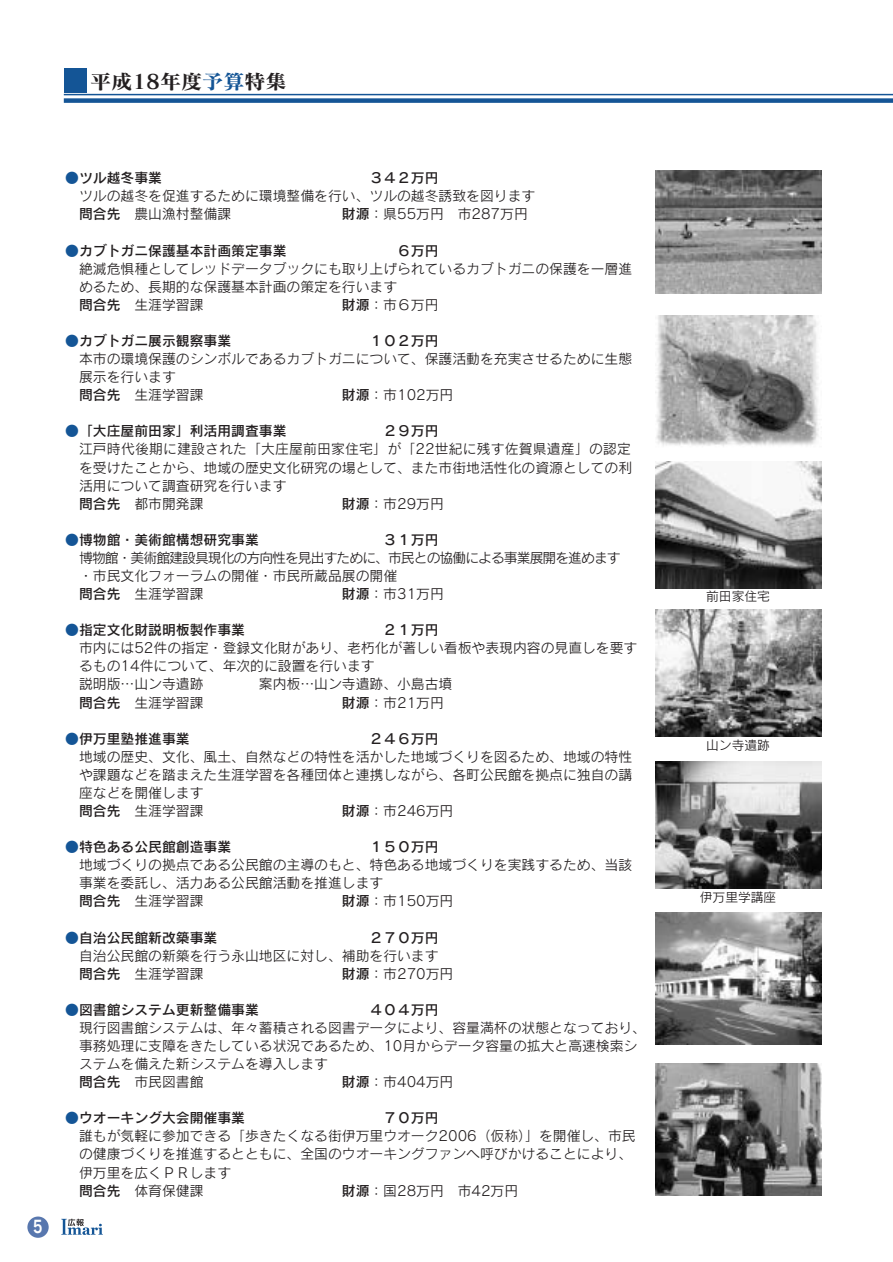
<style>
.page{position:relative;width:893px;height:1262px;background:#fff}
.page>*{position:absolute;margin:0;border:0;box-sizing:border-box;transform-origin:0 0}
.t1{font:20.25px "Matisse CID B";letter-spacing:-.005em;color:#231f20;scale:1.05 1}
.t2{font:16.95px "Rodin CID B";color:#fff;scale:.8 1}
.t3{font:13.8px/18px "Rodin CID M";color:#231f20}
.t4{font:13.8px "Rodin CID DB";color:#231f20}
.t5{font:13.8px "Rodin CID M";letter-spacing:-.07em;color:#231f20}
.t6{font:12.75px "Rodin CID M";color:#231f20}
.s1{color:#145596}
.s2{font-family:"Rodin CID DB"}
</style>
<div class="page">
<div style="left:27px;top:1216px;width:22px;height:21px;background:#5877ae;border-radius:50%"></div>
<svg style="left:61px;top:1218px;width:41px;height:16px"></svg>
<hr style="left:64px;top:94px;width:828px;height:1px;background:#145596">
<div style="left:64px;top:98px;width:828px;height:5px;background:#145596"></div>
<div style="left:65px;top:69px;width:22px;height:24px;background:#145596"></div>
<img style="left:655px;top:170px;width:166px;height:124px">
<img style="left:655px;top:316px;width:164px;height:130px">
<img style="left:655px;top:609px;width:166px;height:128px">
<img style="left:655px;top:761px;width:166px;height:127px">
<img style="left:655px;top:462px;width:166px;height:126px">
<img style="left:655px;top:1063px;width:166px;height:132px">
<img style="left:655px;top:912px;width:166px;height:132px">
<h1 class="t1" style="left:90px;top:74px;width:189px">平成18年度<span class="s1">予算</span>特集</h1>
<p class="t2" style="left:33px;top:1220px;width:13px">5</p>
<p class="t4" style="left:65px;top:173px;width:98px"><span class="s1">●</span>ツル越冬事業</p>
<p class="t3" style="left:457px;top:189px;width:79px;text-indent:-378px">ツルの越冬を促進するために環境整備を行い、ツルの越冬誘致を図ります市287万円</p>
<p class="t4" style="left:369px;top:173px;width:71px">３４２万円</p>
<p class="t4" style="left:79px;top:209px;width:43px">問合先</p>
<p class="t3" style="left:134px;top:207px;width:98px">農山漁村整備課</p>
<p class="t3" style="left:342px;top:207px;width:103px"><span class="s2">財源</span>：県55万円</p>
<p class="t4" style="left:65px;top:245px;width:223px"><span class="s1">●</span>カブトガニ保護基本計画策定事業</p>
<p class="t3" style="left:79px;top:261px;width:554px">絶滅危惧種としてレッドデータブックにも取り上げられているカブトガニの保護を一層進</p>
<p class="t3" style="left:79px;top:279px;width:319px">めるため、長期的な保護基本計画の策定を行います</p>
<p class="t3" style="left:342px;top:297px;width:98px"><span class="s2">財源</span>：市６万円</p>
<p class="t4" style="left:397px;top:245px;width:43px">６万円</p>
<p class="t4" style="left:79px;top:299px;width:43px">問合先</p>
<p class="t3" style="left:134px;top:297px;width:71px">生涯学習課</p>
<p class="t4" style="left:65px;top:335px;width:167px"><span class="s1">●</span>カブトガニ展示観察事業</p>
<p class="t3" style="left:79px;top:352px;width:554px">本市の環境保護のシンボルであるカブトガニについて、保護活動を充実させるために生態</p>
<p class="t3" style="left:79px;top:370px;width:98px">展示を行います</p>
<p class="t3" style="left:342px;top:388px;width:113px"><span class="s2">財源</span>：市102万円</p>
<p class="t4" style="left:369px;top:335px;width:71px">１０２万円</p>
<p class="t4" style="left:79px;top:390px;width:43px">問合先</p>
<p class="t3" style="left:134px;top:388px;width:71px">生涯学習課</p>
<p class="t4" style="left:65px;top:426px;width:223px"><span class="s1">●</span>「大庄屋前田家」利活用調査事業</p>
<p class="t3" style="left:79px;top:442px;width:553px">江戸時代後期に建設された「大庄屋前田家住宅」が「22世紀に残す佐賀県遺産」の認定</p>
<p class="t3" style="left:79px;top:460px;width:554px">を受けたことから、地域の歴史文化研究の場として、また市街地活性化の資源としての利</p>
<p class="t3" style="left:79px;top:478px;width:209px">活用について調査研究を行います</p>
<p class="t3" style="left:342px;top:496px;width:103px"><span class="s2">財源</span>：市29万円</p>
<p class="t4" style="left:383px;top:426px;width:57px">２９万円</p>
<p class="t4" style="left:79px;top:498px;width:43px">問合先</p>
<p class="t3" style="left:134px;top:496px;width:71px">都市開発課</p>
<p class="t4" style="left:65px;top:534px;width:195px"><span class="s1">●</span>博物館・美術館構想研究事業</p>
<p class="t5" style="left:79px;top:552px;width:543px">博物館・美術館建設具現化の方向性を見出すために、市民との協働による事業展開を進めます</p>
<p class="t3" style="left:79px;top:568px;width:319px">・市民文化フォーラムの開催・市民所蔵品展の開催</p>
<p class="t3" style="left:342px;top:586px;width:103px"><span class="s2">財源</span>：市31万円</p>
<p class="t4" style="left:383px;top:534px;width:57px">３１万円</p>
<p class="t4" style="left:79px;top:588px;width:43px">問合先</p>
<p class="t3" style="left:134px;top:586px;width:71px">生涯学習課</p>
<p class="t4" style="left:65px;top:625px;width:181px"><span class="s1">●</span>指定文化財説明板製作事業</p>
<p class="t3" style="left:79px;top:641px;width:560px">市内には52件の指定・登録文化財があり、老朽化が著しい看板や表現内容の見直しを要す</p>
<p class="t3" style="left:79px;top:659px;width:297px">るもの14件について、年次的に設置を行います</p>
<p class="t3" style="left:259px;top:677px;width:195px">案内板…山ン寺遺跡、小島古墳</p>
<p class="t4" style="left:383px;top:625px;width:57px">２１万円</p>
<p class="t3" style="left:79px;top:677px;width:126px">説明版…山ン寺遺跡</p>
<p class="t4" style="left:79px;top:697px;width:43px">問合先</p>
<p class="t3" style="left:134px;top:695px;width:71px">生涯学習課</p>
<p class="t3" style="left:342px;top:695px;width:103px"><span class="s2">財源</span>：市21万円</p>
<p class="t4" style="left:65px;top:733px;width:126px"><span class="s1">●</span>伊万里塾推進事業</p>
<p class="t3" style="left:79px;top:749px;width:554px">地域の歴史、文化、風土、自然などの特性を活かした地域づくりを図るため、地域の特性</p>
<p class="t3" style="left:79px;top:767px;width:554px">や課題などを踏まえた生涯学習を各種団体と連携しながら、各町公民館を拠点に独自の講</p>
<p class="t3" style="left:79px;top:785px;width:126px">座などを開催します</p>
<p class="t3" style="left:342px;top:803px;width:113px"><span class="s2">財源</span>：市246万円</p>
<p class="t4" style="left:369px;top:733px;width:71px">２４６万円</p>
<p class="t4" style="left:79px;top:805px;width:43px">問合先</p>
<p class="t3" style="left:134px;top:803px;width:71px">生涯学習課</p>
<p class="t4" style="left:65px;top:841px;width:167px"><span class="s1">●</span>特色ある公民館創造事業</p>
<p class="t3" style="left:79px;top:858px;width:554px">地域づくりの拠点である公民館の主導のもと、特色ある地域づくりを実践するため、当該</p>
<p class="t3" style="left:79px;top:876px;width:306px">事業を委託し、活力ある公民館活動を推進します</p>
<p class="t3" style="left:342px;top:894px;width:113px"><span class="s2">財源</span>：市150万円</p>
<p class="t4" style="left:369px;top:841px;width:71px">１５０万円</p>
<p class="t4" style="left:79px;top:896px;width:43px">問合先</p>
<p class="t3" style="left:134px;top:894px;width:71px">生涯学習課</p>
<p class="t4" style="left:65px;top:932px;width:154px"><span class="s1">●</span>自治公民館新改築事業</p>
<p class="t3" style="left:342px;top:948px;width:113px;text-indent:-263px">自治公民館の新築を行う永山地区に対し、補助を行います<span class="s2">財源</span>：市270万円</p>
<p class="t4" style="left:369px;top:932px;width:71px">２７０万円</p>
<p class="t4" style="left:79px;top:968px;width:43px">問合先</p>
<p class="t3" style="left:134px;top:966px;width:71px">生涯学習課</p>
<p class="t4" style="left:65px;top:1004px;width:195px"><span class="s1">●</span>図書館システム更新整備事業</p>
<p class="t3" style="left:79px;top:1020px;width:568px">現行図書館システムは、年々蓄積される図書データにより、容量満杯の状態となっており、</p>
<p class="t3" style="left:79px;top:1038px;width:560px">事務処理に支障をきたしている状況であるため、10月からデータ容量の拡大と高速検索シ</p>
<p class="t3" style="left:79px;top:1056px;width:250px">ステムを備えた新システムを導入します</p>
<p class="t3" style="left:342px;top:1074px;width:113px"><span class="s2">財源</span>：市404万円</p>
<p class="t4" style="left:369px;top:1004px;width:71px">４０４万円</p>
<p class="t4" style="left:79px;top:1076px;width:43px">問合先</p>
<p class="t3" style="left:134px;top:1074px;width:71px">市民図書館</p>
<p class="t4" style="left:65px;top:1112px;width:181px"><span class="s1">●</span>ウオーキング大会開催事業</p>
<p class="t3" style="left:79px;top:1129px;width:558px">誰もが気軽に参加できる「歩きたくなる街伊万里ウオーク2006（仮称）」を開催し、市民</p>
<p class="t3" style="left:79px;top:1147px;width:554px">の健康づくりを推進するとともに、全国のウオーキングファンへ呼びかけることにより、</p>
<p class="t3" style="left:79px;top:1165px;width:154px">伊万里を広くＰＲします</p>
<p class="t3" style="left:457px;top:1183px;width:62px">市42万円</p>
<p class="t4" style="left:383px;top:1112px;width:57px">７０万円</p>
<p class="t4" style="left:79px;top:1185px;width:43px">問合先</p>
<p class="t3" style="left:134px;top:1183px;width:71px">体育保健課</p>
<p class="t3" style="left:342px;top:1183px;width:103px"><span class="s2">財源</span>：国28万円</p>
<p class="t6" style="left:706px;top:592px;width:65px">前田家住宅</p>
<p class="t6" style="left:706px;top:740px;width:65px">山ン寺遺跡</p>
<p class="t6" style="left:699px;top:892px;width:78px">伊万里学講座</p>
</div>
